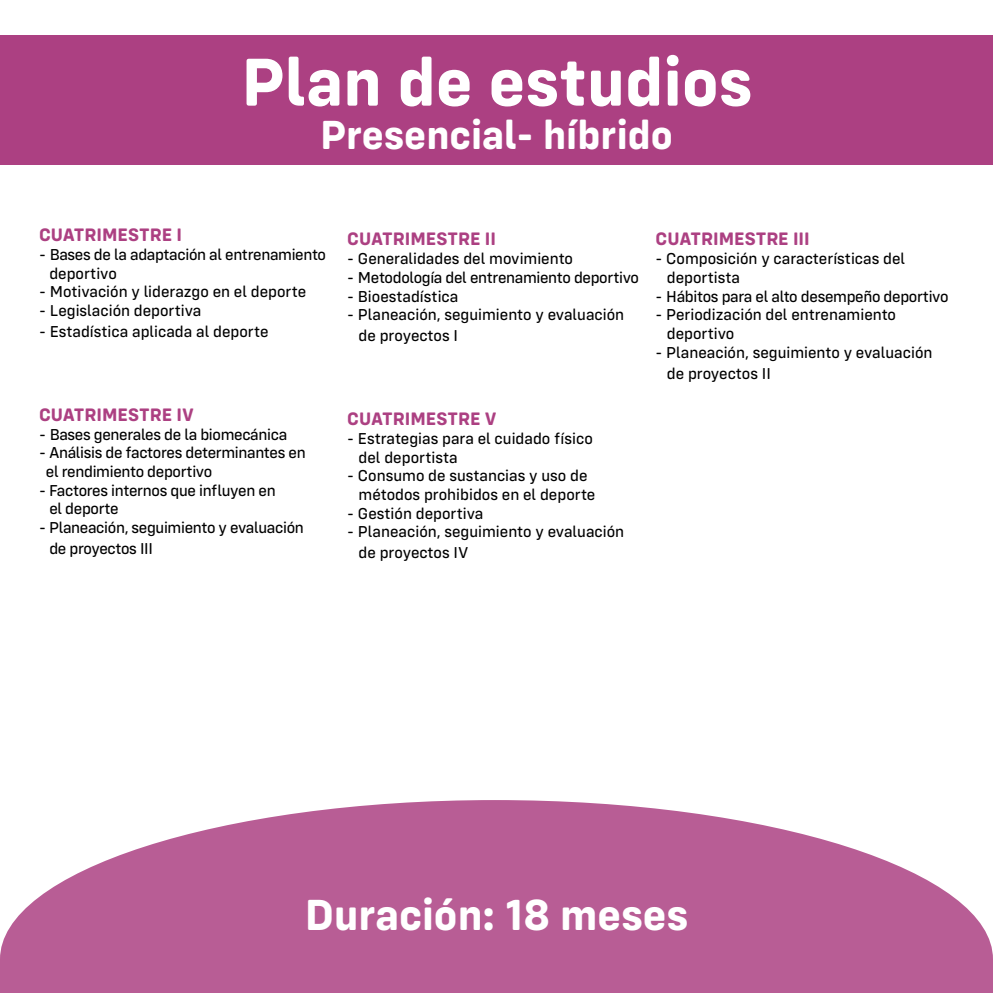
<style>
.page{position:relative;width:993px;height:993px;background:#fff}
.page>*{position:absolute;margin:0;border:0;box-sizing:border-box;transform-origin:0 0}
.t1{font:700 70px "Config Rounded";color:#fff}
.t2{font:700 45px "Config Rounded";color:#fff}
.t3{font:700 42px "Config Rounded";color:#fff}
.t4{font:700 18.75px "Config Rounded";color:#ac4082}
.t5{font:16.25px/18.8px "Config Rounded Text";color:#000}
.t6{font:16.25px/18.8px "Config Rounded Text";letter-spacing:-.02em;color:#000}
</style>
<div class="page">
<div style="left:0;top:35px;width:992px;height:130px;background:#ac4082"></div>
<svg style="left:0;top:800px;width:992px;height:192px;fill:#b85d95"></svg>
<h1 class="t1" style="left:241px;top:40px;width:512px">Plan de estudios</h1>
<h3 class="t3" style="left:320px;top:109px;width:354px">Presencial- híbrido</h3>
<p class="t4" style="left:39px;top:223px;width:144px">CUATRIMESTRE I</p>
<p class="t6" style="left:49px;top:245px;width:278px;text-indent:-10px">- Bases de la adaptación al entrenamiento deportivo</p>
<p class="t5" style="left:39px;top:282px;width:268px">- Motivación y liderazgo en el deporte</p>
<p class="t5" style="left:39px;top:301px;width:164px">- Legislación deportiva</p>
<p class="t5" style="left:39px;top:322px;width:231px">- Estadística aplicada al deporte</p>
<p class="t4" style="left:39px;top:403px;width:156px">CUATRIMESTRE IV</p>
<p class="t6" style="left:39px;top:424px;width:250px">- Bases generales de la biomecánica</p>
<p class="t6" style="left:46px;top:443px;width:261px;text-indent:-7px">- Análisis de factores determinantes en el rendimiento deportivo</p>
<p class="t6" style="left:49px;top:480px;width:228px;text-indent:-10px">- Factores internos que influyen en el deporte</p>
<p class="t6" style="left:49px;top:517px;width:256px;line-height:21px;text-indent:-10px">- Planeación, seguimiento y evaluación de proyectos III</p>
<p class="t4" style="left:347px;top:228px;width:150px">CUATRIMESTRE II</p>
<p class="t5" style="left:347px;top:249px;width:227px">- Generalidades del movimiento</p>
<p class="t6" style="left:347px;top:268px;width:293px">- Metodología del entrenamiento deportivo</p>
<p class="t5" style="left:347px;top:286px;width:113px">- Bioestadística</p>
<p class="t5" style="left:358px;top:304px;width:267px;line-height:21px;text-indent:-11px">- Planeación, seguimiento y evaluación de proyectos I</p>
<p class="t4" style="left:347px;top:407px;width:151px">CUATRIMESTRE V</p>
<p class="t5" style="left:358px;top:429px;width:236px;text-indent:-11px">- Estrategias para el cuidado físico del deportista</p>
<p class="t5" style="left:358px;top:466px;width:238px;text-indent:-11px">- Consumo de sustancias y uso de métodos prohibidos en el deporte</p>
<p class="t5" style="left:347px;top:503px;width:137px">- Gestión deportiva</p>
<p class="t5" style="left:358px;top:521px;width:267px;line-height:21px;text-indent:-11px">- Planeación, seguimiento y evaluación de proyectos IV</p>
<p class="t4" style="left:655px;top:228px;width:156px">CUATRIMESTRE III</p>
<p class="t5" style="left:666px;top:249px;width:240px;text-indent:-11px">- Composición y características del deportista</p>
<p class="t6" style="left:655px;top:286px;width:294px">- Hábitos para el alto desempeño deportivo</p>
<p class="t5" style="left:666px;top:305px;width:231px;text-indent:-11px">- Periodización del entrenamiento deportivo</p>
<p class="t5" style="left:666px;top:341px;width:267px;line-height:21px;text-indent:-11px">- Planeación, seguimiento y evaluación de proyectos II</p>
<h2 class="t2" style="left:305px;top:887px;width:385px">Duración: 18 meses</h2>
</div>
